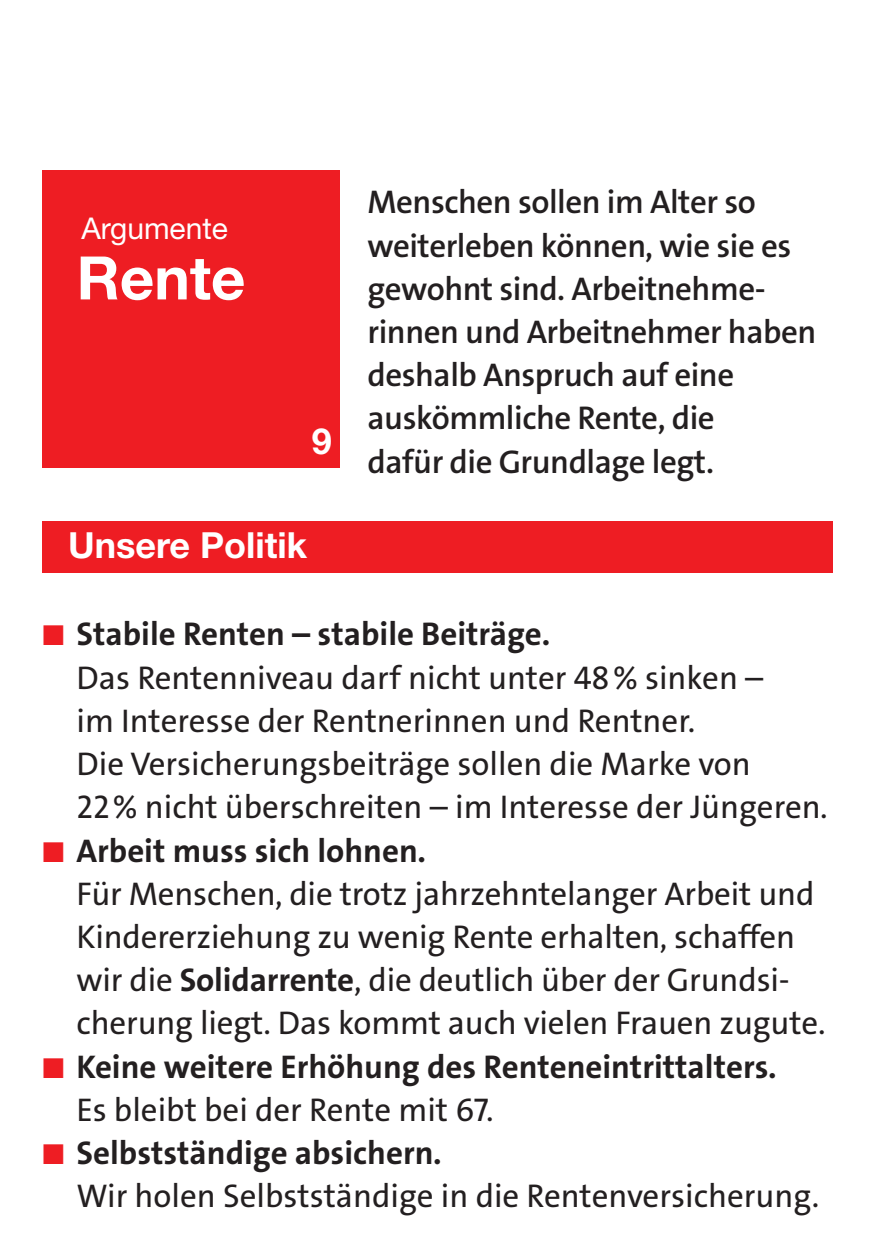
<style>
.page{position:relative;width:893px;height:1259px;background:#fff}
.page>*{position:absolute;margin:0;border:0;box-sizing:border-box;transform-origin:0 0}
.t1{font:700 60px "Helvetica Neue LT Std";color:#fff}
.t2{font:700 36px "Helvetica Neue LT Std";color:#fff}
.t3{font:33px/43.2px "The Sans LP5 Plain";letter-spacing:-.005em;color:#231f20}
.t4{font:33px/43.2px "The Sans LP6 Se Bld";letter-spacing:-.015em;color:#231f20}
.t5{font:33px "The Sans LP7 Bld";color:#231f20}
.t6{font:30px "Helvetica Neue LT Std";color:#fff}
.s1{font-family:"European Pi Three";color:#ee1d23}
.s2{font-family:"The Sans LP7 Bld"}
</style>
<div class="page">
<div style="left:43px;top:170px;width:297px;height:298px;background:#ee1d23"></div>
<div style="left:43px;top:522px;width:790px;height:51px;background:#ee1d23"></div>
<p class="t6" style="left:82px;top:217px;width:148px">Argumente</p>
<h1 class="t1" style="left:77px;top:244px;width:170px">Rente</h1>
<p class="t2" style="left:312px;top:421px;width:22px">9</p>
<p class="t2" style="left:68px;top:524px;width:241px">Unsere Politik</p>
<p class="t4" style="left:368px;top:184px;width:450px">Menschen sollen im Alter so weiterleben können, wie sie es gewohnt sind. Arbeitnehme - rinnen und Arbeitnehmer haben deshalb Anspruch auf eine auskömmliche Rente, die<br>dafür die Grundlage legt.</p>
<p class="t5" style="left:43px;top:621px;width:509px"><span class="s1">-</span> Stabile Renten – stabile Beiträge.</p>
<p class="t3" style="left:77px;top:659px;width:753px">Das Rentenniveau darf nicht unter 48% sinken –<br>im Interesse der Rent nerinnen und Rentner.<br>Die Versicherungsbeiträge sollen die Marke von<br>22% nicht überschreiten – im Interesse der Jüngeren.</p>
<p class="t5" style="left:43px;top:837px;width:385px"><span class="s1">-</span> Arbeit muss sich lohnen.</p>
<p class="t3" style="left:77px;top:875px;width:750px">Für Menschen, die trotz jahrzehntelanger Arbeit und Kindererziehung zu wenig Rente erhalten, schaffen wir die <span class="s2">Solidarrente</span>, die deutlich über der Grundsi&shy;cherung liegt. Das kommt auch vielen Frauen zugute.</p>
<p class="t5" style="left:43px;top:1053px;width:736px"><span class="s1">-</span> Keine weitere Erhöhung des Renteneintrittalters.</p>
<p class="t3" style="left:77px;top:1091px;width:419px">Es bleibt bei der Rente mit 67.</p>
<p class="t5" style="left:43px;top:1140px;width:401px"><span class="s1">-</span> Selbstständige absichern.</p>
<p class="t3" style="left:77px;top:1177px;width:744px">Wir holen Selbstständige in die Rentenversicherung.</p>
</div>
